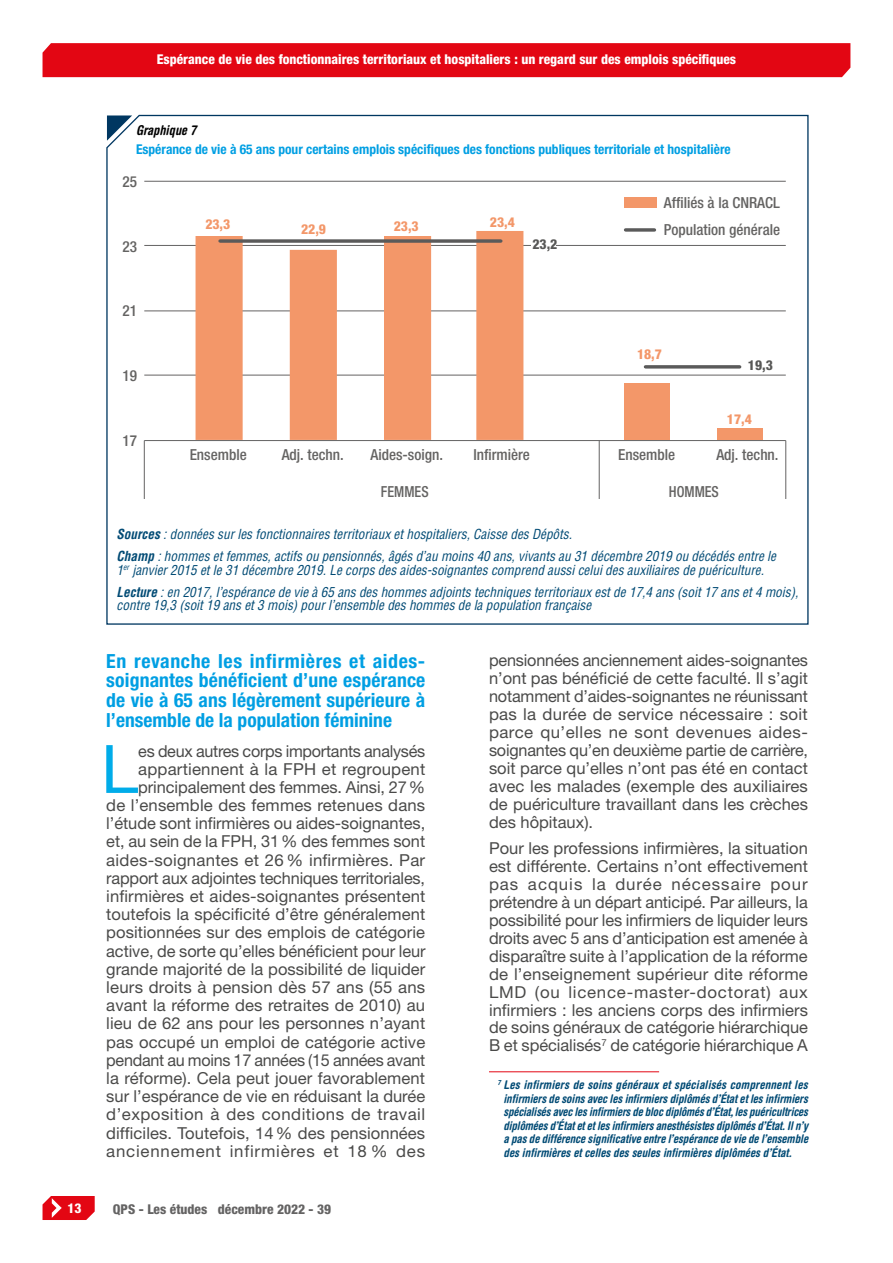
<style>
.page{position:relative;width:893px;height:1263px;background:#fff}
.page>*{position:absolute;margin:0;border:0;box-sizing:border-box;transform-origin:0 0}
.Texte_paragraphe__le{font:66.9px "Helvetica Neue LT Pro";color:#00ace9}
._2_Titre_paragraphe{font:700 condensed 19.5px/19.6px "Helvetica Neue LT Std";color:#009fe3;text-align:justify}
.Texte_paragraphe__le-2{font:16.5px/18.1px "Helvetica Neue LT Pro";letter-spacing:.005em;color:#4a4a49;text-align:right}
.Texte_paragraphe{font:16.5px/17.9px "Helvetica Neue LT Pro";letter-spacing:-.005em;color:#4a4a49;text-align:justify}
.t1{font:500 condensed 15.15px/27.2px "Helvetica Neue LT Pro";color:#646362}
.t2{font:500 condensed 15.15px "Helvetica Neue LT Pro";color:#646362;scale:.93 1}
.t3{font:800 condensed 13.65px "Helvetica Neue LT Pro";color:#f39769}
.t4{font:800 condensed 13.65px "Helvetica Neue LT Pro";color:#575756}
.Note_Graph_Tablx{font:italic condensed 13.5px/13.5px "Helvetica LT Std";color:#024b75}
.Encadré__ital{font:700 condensed 13.5px "Helvetica Neue LT Std";color:#009fe3}
.t5{font:800 condensed 13.5px "Helvetica Neue LT Pro";color:#fff}
.t6{font:800 condensed 13.5px "Helvetica Neue LT Pro";color:#646363}
.Encadré__ital-2{font:italic 700 condensed 13.5px "Helvetica Rounded LT Std";color:#000}
.Texte_bas_de_page{font:italic 700 condensed 12px/13.5px "Helvetica Rounded LT Std";color:#024b75;text-align:justify}
.s1{font-weight:700}
</style>
<div class="page">
<div style="left:43px;top:43px;width:807px;height:34px;background:#e30613"></div>
<svg style="left:43px;top:1196px;width:52px;height:24px"></svg>
<svg style="left:106px;top:114px;width:703px;height:511px"></svg>
<svg style="left:107px;top:115px;width:25px;height:26px"></svg>
<hr style="left:144px;top:375px;width:642px;height:1px;background:#646363">
<hr style="left:144px;top:311px;width:642px;height:1px;background:#646363">
<hr style="left:144px;top:245px;width:642px;height:1px;background:#646363">
<hr style="left:144px;top:181px;width:642px;height:1px;background:#646363">
<svg style="left:196px;top:231px;width:327px;height:209px;fill:#f39769"></svg>
<hr style="left:144px;top:440px;width:642px;height:1px;background:#646363">
<hr style="left:144px;top:441px;width:1px;height:58px;background:#646363">
<hr style="left:599px;top:441px;width:1px;height:58px;background:#646363">
<hr style="left:785px;top:441px;width:1px;height:58px;background:#646363">
<svg style="left:220px;top:239px;width:281px;height:4px"></svg>
<div style="left:624px;top:197px;width:32px;height:11px;background:#f39769"></div>
<svg style="left:626px;top:228px;width:28px;height:4px"></svg>
<div style="left:204px;top:218px;width:25px;height:14px;background:#fff"></div>
<div style="left:300px;top:223px;width:25px;height:14px;background:#fff"></div>
<div style="left:393px;top:220px;width:25px;height:14px;background:#fff"></div>
<div style="left:489px;top:216px;width:25px;height:14px;background:#fff"></div>
<div style="left:636px;top:348px;width:25px;height:14px;background:#fff"></div>
<div style="left:726px;top:413px;width:25px;height:14px;background:#fff"></div>
<div style="left:531px;top:238px;width:25px;height:14px;background:#fff"></div>
<div style="left:747px;top:359px;width:25px;height:14px;background:#fff"></div>
<div style="left:717px;top:429px;width:45px;height:11px;background:#f39769"></div>
<div style="left:624px;top:383px;width:45px;height:57px;background:#f39769"></div>
<svg style="left:645px;top:365px;width:95px;height:4px"></svg>
<hr style="left:489px;top:1071px;width:170px;height:1px;background:#e30613">
<p class="t5" style="left:157px;top:51px;width:581px">Espérance de vie des fonctionnaires territoriaux et hospitaliers : un regard sur des emplois spécifiques</p>
<p class="Encadré__ital-2" style="left:136px;top:122px;width:61px">Graphique 7</p>
<p class="Encadré__ital" style="left:136px;top:141px;width:596px">Espérance de vie à 65 ans pour certains emplois spécifiques des fonctions publiques territoriale et hospitalière</p>
<p class="t1" style="left:122px;top:168px;width:16px">25</p>
<p class="t1" style="left:122px;top:232px;width:16px">23</p>
<p class="t1" style="left:122px;top:297px;width:16px">21</p>
<p class="t1" style="left:122px;top:362px;width:16px">19</p>
<p class="t1" style="left:122px;top:427px;width:16px">17</p>
<p class="t3" style="left:205px;top:216px;width:26px">23,3</p>
<p class="t3" style="left:301px;top:221px;width:26px">22,9</p>
<p class="t3" style="left:394px;top:217px;width:26px">23,3</p>
<p class="t3" style="left:490px;top:214px;width:26px">23,4</p>
<p class="t4" style="left:532px;top:235px;width:26px">23,2</p>
<p class="t1" style="left:664px;top:188px;width:118px">Affiliés à la CNRACL<br>Population générale</p>
<p class="t3" style="left:637px;top:346px;width:26px">18,7</p>
<p class="t4" style="left:748px;top:357px;width:26px">19,3</p>
<p class="t3" style="left:727px;top:411px;width:26px">17,4</p>
<p class="t1" style="left:190px;top:441px;width:59px">Ensemble</p>
<p class="t1" style="left:282px;top:441px;width:64px">Adj. techn.</p>
<p class="t1" style="left:370px;top:441px;width:74px">Aides-soign.</p>
<p class="t1" style="left:473px;top:441px;width:58px">Infirmière</p>
<p class="t1" style="left:618px;top:441px;width:59px">Ensemble</p>
<p class="t1" style="left:716px;top:441px;width:64px">Adj. techn.</p>
<p class="t2" style="left:381px;top:482px;width:53px">FEMMES</p>
<p class="t2" style="left:669px;top:482px;width:55px">HOMMES</p>
<p class="Note_Graph_Tablx" style="left:117px;top:528px;width:457px"><span class="s1">Sources</span> : données sur les fonctionnaires territoriaux et hospitaliers, Caisse des Dépôts.</p>
<p class="Note_Graph_Tablx" style="left:117px;top:550px;width:661px"><span class="s1">Champ</span> : hommes et femmes, actifs ou pensionnés, âgés d’au moins 40 ans, vivants au 31 décembre 2019 ou décédés entre le<br>1<sup>er</sup> janvier 2015 et le 31 décembre 2019. Le corps des aides-soignantes comprend aussi celui des auxiliaires de puériculture.</p>
<p class="Note_Graph_Tablx" style="left:117px;top:585px;width:683px"><span class="s1">Lecture</span> : en 2017, l’espérance de vie à 65 ans des hommes adjoints techniques territoriaux est de 17,4 ans (soit 17 ans et 4 mois), contre 19,3 (soit 19 ans et 3 mois) pour l’ensemble des hommes de la population française</p>
<p class="_2_Titre_paragraphe" style="left:106px;top:651px;width:321px">En revanche les infirmières et aides&shy;soignantes bénéficient d’une espérance de vie à 65 ans légèrement supérieure à l’ensemble de la population féminine</p>
<p class="Texte_paragraphe__le" style="left:101px;top:728px;width:39px">L</p>
<p class="Texte_paragraphe__le-2" style="left:106px;top:741px;width:321px">es deux autres corps importants analysés appartiennent à la FPH et regroupent principalement des femmes. Ainsi, 27%<br>de l’ensemble des femmes retenues dans l’étude sont infirmières ou aides-soignantes, et, au sein de la FPH, 31% des femmes sont aides-soignantes et 26% infirmières. Par rapport aux adjointes techniques territoriales, infirmières et aides-soignantes présentent toutefois la spécificité d’être généralement positionnées sur des emplois de catégorie active, de sorte qu’elles bénéficient pour leur grande majorité de la possibilité de liquider leurs droits à pension dès 57 ans (55 ans avant la réforme des retraites de 2010) au lieu de 62 ans pour les personnes n’ayant pas occupé un emploi de catégorie active pendant au moins 17 années (15 années avant la réforme). Cela peut jouer favorablement sur l’espérance de vie en réduisant la durée d’exposition à des conditions de travail difficiles. Toutefois, 14% des pensionnées anciennement infirmières et 18 % des</p>
<p class="t5" style="left:67px;top:1200px;width:16px">13</p>
<p class="t6" style="left:113px;top:1200px;width:220px">QPS - Les études décembre 2022 - 39</p>
<p class="Texte_paragraphe__le-2" style="left:489px;top:650px;width:321px;text-align:justify">pensionnées anciennement aides-soignantes n’ont pas bénéficié de cette faculté. Il s’agit notamment d’aides-soignantes ne réunissant pas la durée de service nécessaire : soit parce qu’elles ne sont devenues aides&shy;soignantes qu’en deuxième partie de carrière, soit parce qu’elles n’ont pas été en contact avec les malades (exemple des auxiliaires de puériculture travaillant dans les crèches des hôpitaux).</p>
<p class="Texte_paragraphe" style="left:489px;top:839px;width:321px">Pour les professions infirmières, la situation est différente. Certains n’ont effectivement pas acquis la durée nécessaire pour prétendre à un départ anticipé. Par ailleurs, la possibilité pour les infirmiers de liquider leurs droits avec 5 ans d’anticipation est amenée à disparaître suite à l’application de la réforme de l’enseignement supérieur dite réforme LMD (ou licence-master-doctorat) aux infirmiers : les anciens corps des infirmiers de soins généraux de catégorie hiérarchique B et spécialisés<sup>7</sup> de catégorie hiérarchique A</p>
<p class="Texte_bas_de_page" style="left:503px;top:1078px;width:306px;text-indent:-6px"><sup>7</sup> Les infirmiers de soins généraux et spécialisés comprennent les infirmiers de soins avec les infirmiers diplômés d’État et les infirmiers spécialisés avec les infirmiers de bloc diplômés d’État, les puéricultrices diplômées d’État et et les infirmiers anesthésistes diplômés d’État. Il n’y a pas de différence significative entre l’espérance de vie de l’ensemble des infirmières et celles des seules infirmières diplômées d’État.</p>
</div>
